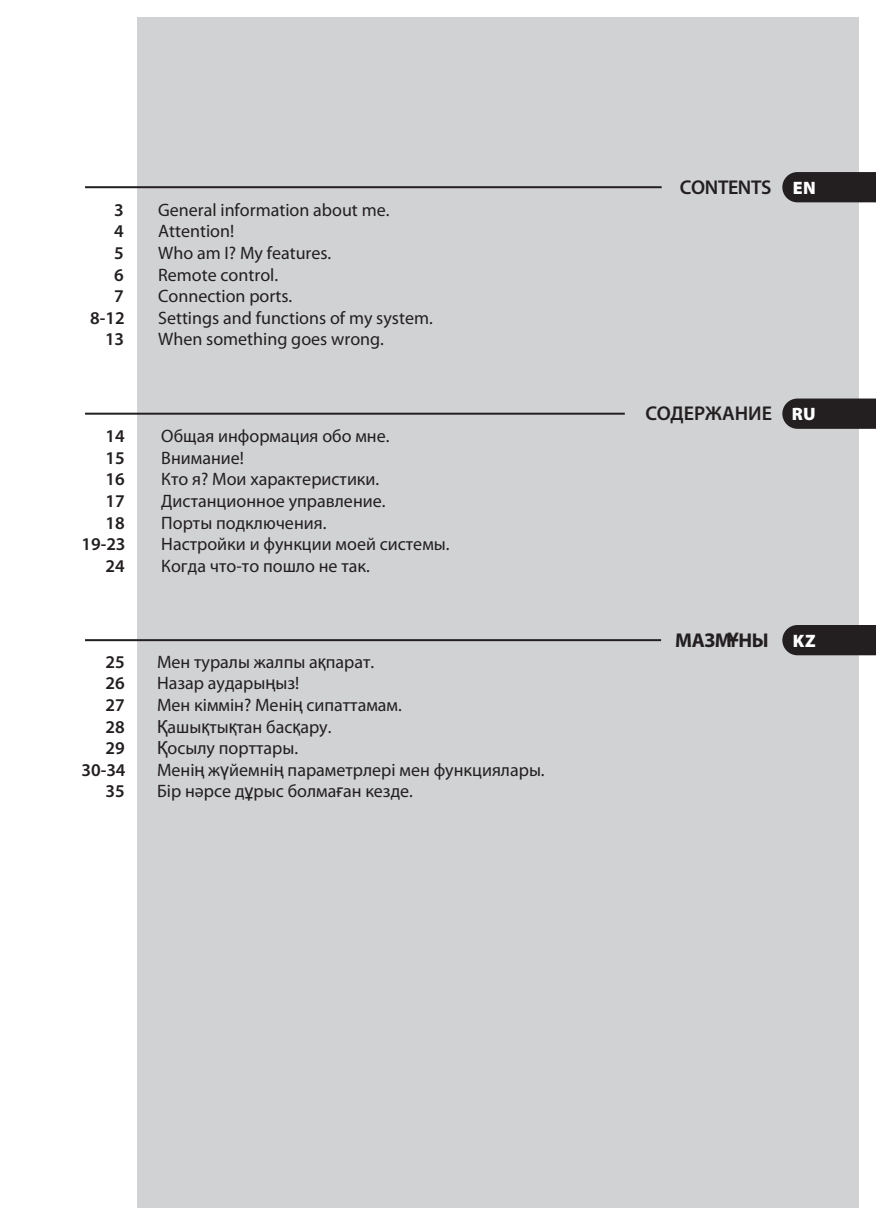
<style>
.page{position:relative;width:876px;height:1225px;background:#fff}
.page>*{position:absolute;margin:0;border:0;box-sizing:border-box;transform-origin:0 0}
.t1{font:600 20px "Myriad Pro";color:#231f20}
.t2{font:600 20px "Myriad Pro";letter-spacing:-.02em;color:#231f20}
.t3{font:700 20px "Myriad Pro";letter-spacing:-.02em;color:#231f20}
.t4{font:18px/21.6px "Myriad Pro";color:#231f20}
.t5{font:600 18px/21.6px "Myriad Pro";color:#231f20;text-align:right}
.t6{font:900 18px "Myriad Pro";color:#fff}
.s1{font-family:"Arial"}
</style>
<div class="page">
<div style="left:138px;top:17px;width:721px;height:1191px;background:#d1d2d4"></div>
<hr style="left:85px;top:413px;width:540px;height:2px;background:#231f20">
<hr style="left:85px;top:639px;width:576px;height:2px;background:#231f20">
<hr style="left:85px;top:186px;width:577px;height:2px;background:#231f20">
<svg style="left:782px;top:172px;width:94px;height:30px;background:#292527"></svg>
<svg style="left:782px;top:398px;width:94px;height:31px;background:#2d292a"></svg>
<div style="left:782px;top:625px;width:94px;height:30px;background:#231f20"></div>
<p class="t5" style="left:90px;top:198px;width:36px">3<br>4<br>5<br>6<br>7<br>8-12<br>13</p>
<p class="t5" style="left:81px;top:425px;width:46px">14<br>15<br>16<br>17<br>18<br>19-23<br>24</p>
<p class="t5" style="left:81px;top:650px;width:46px">25<br>26<br>27<br>28<br>29<br>30-34<br>35</p>
<p class="t4" style="left:158px;top:199px;width:276px">General information about me.<br>Attention!<br>Who am I? My features.<br>Remote control.<br>Connection ports.<br>Settings and functions of my system.<br>When something goes wrong.</p>
<p class="t4" style="left:161px;top:425px;width:290px">Общая информация обо мне.<br>Внимание!<br>Кто я? Мои характеристики.<br>Дистанционное управление.<br>Порты подключения.<br>Настройки и функции моей системы.<br>Когда что-то пошло не так.</p>
<p class="t4" style="left:157px;top:651px;width:389px">Мен туралы жалпы а<span class="s1">қ</span>парат.<br>Назар аудары<span class="s1">ң</span>ыз!<br>Мен кіммін? Мені<span class="s1">ң</span> сипаттамам.<br><span class="s1">Қ</span>ашы<span class="s1">қ</span>ты<span class="s1">қ</span>тан бас<span class="s1">қ</span>ару.<br><span class="s1">Қ</span>осылу порттары.<br>Мені<span class="s1">ң</span> ж<span class="s1">ү</span>йемні<span class="s1">ң</span> параметрлері мен функциялары.<br>Бір нәрсе д<span class="s1">ұ</span>рыс болма<span class="s1">ғ</span>ан кезде.</p>
<p class="t2" style="left:680px;top:174px;width:93px">CONTENTS</p>
<p class="t6" style="left:793px;top:178px;width:24px">EN</p>
<p class="t1" style="left:645px;top:401px;width:128px">СОДЕРЖАНИЕ</p>
<p class="t6" style="left:792px;top:404px;width:25px">RU</p>
<p class="t3" style="left:675px;top:627px;width:95px">МАЗМ<span class="s1">Ұ</span>НЫ</p>
<p class="t6" style="left:793px;top:630px;width:24px">KZ</p>
</div>
